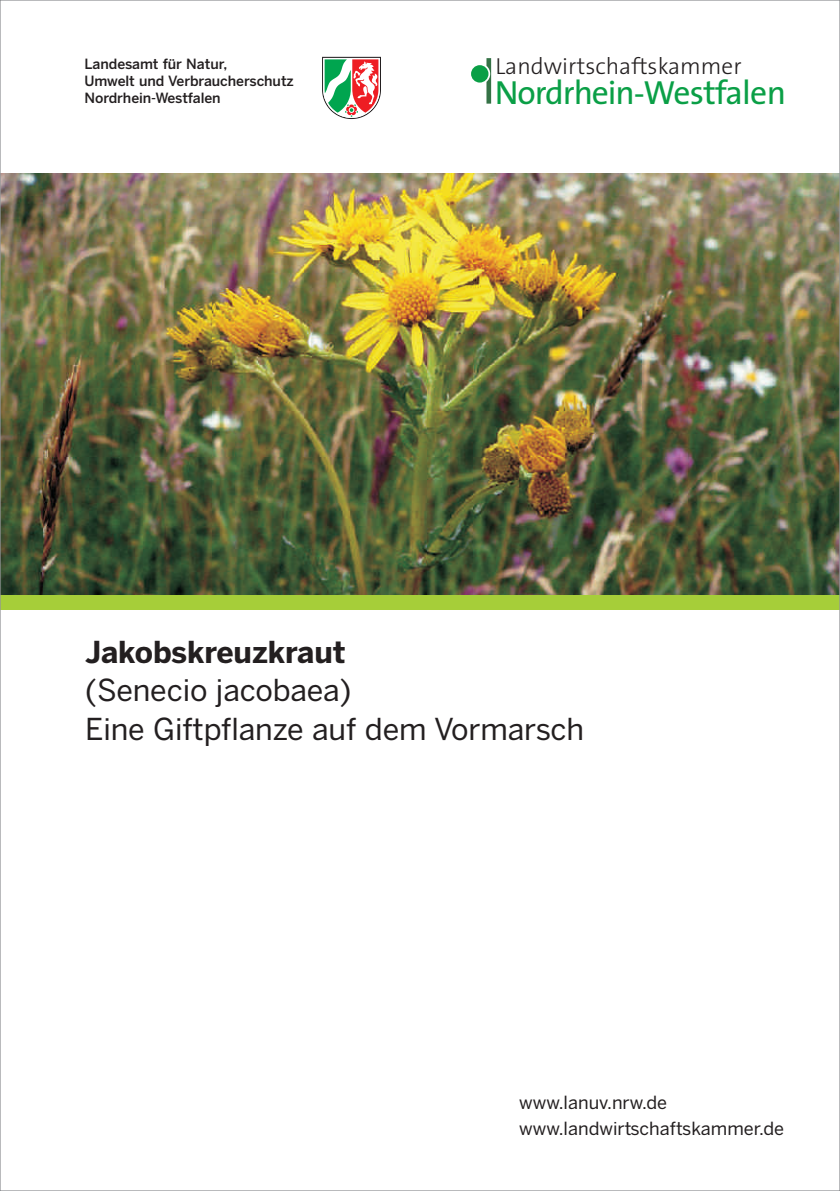
<style>
.page{position:relative;width:840px;height:1191px;background:#fff}
.page>*{position:absolute;margin:0;border:0;box-sizing:border-box;transform-origin:0 0}
.t1{font:33.6px "The Sans";letter-spacing:-.035em;color:#0a9f46}
.t2{font:30px/38.4px "Benton Sans";letter-spacing:-.005em;color:#231f20}
.t3{font:700 30px "Benton Sans";letter-spacing:-.005em;color:#231f20}
.t4{font:300 23.2px "The Sans";color:#231f20}
.t5{font:18px/26.2px "Benton Sans";color:#231f20}
.t6{font:500 14px/17.2px "Benton Sans";letter-spacing:-.005em;color:#231f20}
</style>
<div class="page">
<img style="left:2px;top:173px;width:835px;height:422px">
<svg style="left:486px;top:58px;width:5px;height:46px"></svg>
<div style="left:471px;top:65px;width:17px;height:18px;background:#0a9f46;border-radius:50%"></div>
<div style="left:0;top:595px;width:839px;height:15px;background:#a6ce39"></div>
<svg style="left:322px;top:57px;width:59px;height:62px"></svg>
<p class="t6" style="left:84px;top:57px;width:211px">Landesamt für Natur,<br>Umwelt und Verbraucherschutz<br>Nordrhein-Westfalen</p>
<h3 class="t4" style="left:495px;top:58px;width:247px">Landwirtschaftskammer</h3>
<h1 class="t1" style="left:494px;top:81px;width:292px">Nordrhein-Westfalen</h1>
<h2 class="t3" style="left:85px;top:639px;width:262px">Jakobskreuzkraut</h2>
<h2 class="t2" style="left:85px;top:673px;width:500px">(Senecio jacobaea)<br>Eine Giftpflanze auf dem Vormarsch</h2>
<p class="t5" style="left:519px;top:1090px;width:266px">www.lanuv.nrw.de www.landwirtschaftskammer.de</p>
</div>
